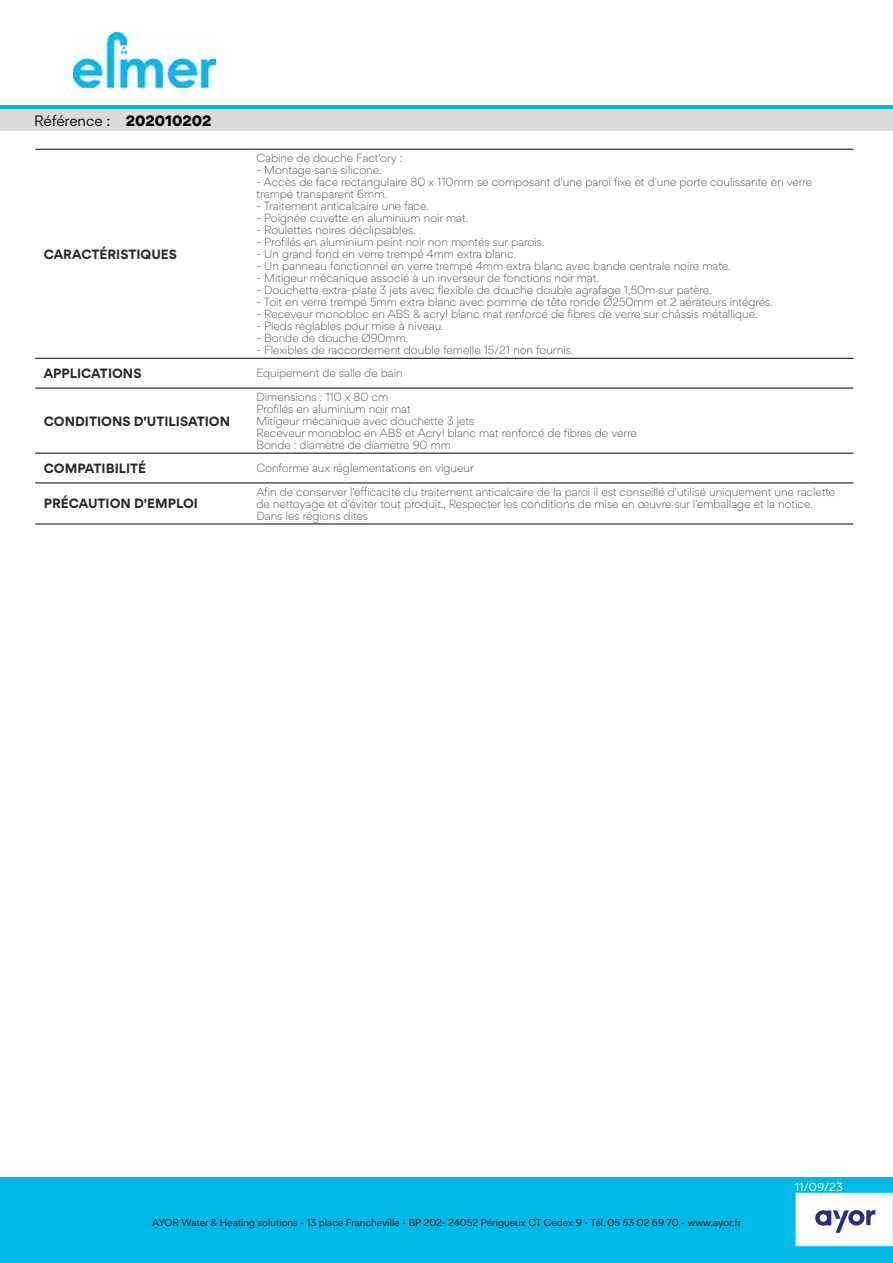
<style>
.page{position:relative;width:893px;height:1263px;background:#fff}
.page>*{position:absolute;margin:0;border:0;box-sizing:border-box;transform-origin:0 0}
.t1{font:13.5px "Gordita";letter-spacing:-.005em;color:#000}
.t2{font:700 12px "Gordita";color:#282827}
.t3{font:300 10.5px/12px "Gordita";color:#282827}
.t4{font:10.5px "Gordita";color:#fff}
.t5{font:9px "Gordita";color:#000}
.s1{font-weight:900}
</style>
<div class="page">
<img style="left:73px;top:32px;width:143px;height:56px">
<div style="left:0;top:105px;width:893px;height:5px;background:#00b9e5"></div>
<div style="left:0;top:110px;width:893px;height:21px;background:#dadada"></div>
<div style="left:0;top:1178px;width:893px;height:85px;background:#00b9e5"></div>
<div style="left:796px;top:1193px;width:97px;height:53px;background:#fff"></div>
<div style="left:795px;top:1193px;width:98px;height:53px;border:1px solid #dadada"></div>
<svg style="left:815px;top:1210px;width:60px;height:23px"></svg>
<hr style="left:35px;top:149px;width:217px;height:1px;background:#000">
<hr style="left:252px;top:149px;width:601px;height:1px;background:#000">
<hr style="left:35px;top:358px;width:217px;height:1px;background:#000">
<hr style="left:252px;top:358px;width:601px;height:1px;background:#000">
<hr style="left:35px;top:388px;width:217px;height:1px;background:#000">
<hr style="left:252px;top:388px;width:601px;height:1px;background:#000">
<hr style="left:35px;top:453px;width:217px;height:1px;background:#000">
<hr style="left:252px;top:453px;width:601px;height:1px;background:#000">
<hr style="left:35px;top:482px;width:217px;height:1px;background:#000">
<hr style="left:252px;top:482px;width:601px;height:1px;background:#000">
<hr style="left:35px;top:524px;width:217px;height:1px;background:#000">
<hr style="left:252px;top:524px;width:601px;height:1px;background:#000">
<p class="t1" style="left:34px;top:111px;width:179px">Référence : <span class="s1">202010202</span></p>
<p class="t2" style="left:44px;top:244px;width:135px">CARACTÉRISTIQUES</p>
<p class="t3" style="left:256px;top:152px;width:147px">Cabine de douche Fact'ory :</p>
<p class="t3" style="left:256px;top:164px;width:127px">- Montage sans silicone.</p>
<p class="t3" style="left:256px;top:176px;width:557px">- Accès de face rectangulaire 80 x 110mm se composant d'une paroi fixe et d'une porte coulissante en verre trempé transparent 6mm.</p>
<p class="t3" style="left:256px;top:200px;width:174px">- Traitement anticalcaire une face.</p>
<p class="t3" style="left:256px;top:212px;width:213px">- Poignée cuvette en aluminium noir mat.</p>
<p class="t3" style="left:256px;top:224px;width:161px">- Roulettes noires déclipsables.</p>
<p class="t3" style="left:256px;top:236px;width:290px">- Profilés en aluminium peint noir non montés sur parois.</p>
<p class="t3" style="left:256px;top:248px;width:261px">- Un grand fond en verre trempé 4mm extra blanc.</p>
<p class="t3" style="left:256px;top:260px;width:476px">- Un panneau fonctionnel en verre trempé 4mm extra blanc avec bande centrale noire mate.</p>
<p class="t3" style="left:256px;top:272px;width:344px">- Mitigeur mécanique associé à un inverseur de fonctions noir mat.</p>
<p class="t3" style="left:256px;top:284px;width:457px">- Douchette extra-plate 3 jets avec flexible de douche double agrafage 1,50m sur patère.</p>
<p class="t3" style="left:256px;top:296px;width:518px">- Toit en verre trempé 5mm extra blanc avec pomme de tête ronde Ø250mm et 2 aérateurs intégrés.</p>
<p class="t3" style="left:256px;top:308px;width:503px">- Receveur monobloc en ABS &amp; acryl blanc mat renforcé de fibres de verre sur châssis métallique.</p>
<p class="t3" style="left:256px;top:320px;width:189px">- Pieds réglables pour mise à niveau.</p>
<p class="t3" style="left:256px;top:332px;width:154px">- Bonde de douche Ø90mm.</p>
<p class="t3" style="left:256px;top:344px;width:319px">- Flexibles de raccordement double femelle 15/21 non fournis.</p>
<p class="t2" style="left:44px;top:364px;width:99px">APPLICATIONS</p>
<p class="t3" style="left:256px;top:367px;width:148px">Equipement de salle de bain</p>
<p class="t2" style="left:44px;top:411px;width:188px">CONDITIONS D'UTILISATION</p>
<p class="t3" style="left:256px;top:390px;width:382px">Dimensions : 110 x 80 cm<br>Profilés en aluminium noir mat<br>Mitigeur mécanique avec douchette 3 jets<br>Receveur monobloc en ABS et Acryl blanc mat renforcé de fibres de verre Bonde : diamètre de diamètre 90 mm</p>
<p class="t2" style="left:44px;top:459px;width:104px">COMPATIBILITÉ</p>
<p class="t3" style="left:256px;top:462px;width:219px">Conforme aux réglementations en vigueur</p>
<p class="t2" style="left:44px;top:494px;width:156px">PRÉCAUTION D'EMPLOI</p>
<p class="t3" style="left:256px;top:485px;width:580px">Afin de conserver l'efficacité du traitement anticalcaire de la paroi il est conseillé d'utilisé uniquement une raclette de nettoyage et d'éviter tout produit., Respecter les conditions de mise en œuvre sur l'emballage et la notice.<br>Dans les régions dites</p>
<p class="t5" style="left:152px;top:1216px;width:590px">AYOR Water &amp; Heating solutions - 13 place Francheville - BP 202- 24052 Périgueux CT Cedex 9 - Tél. 05 53 02 69 70 - www.ayor.fr</p>
<p class="t4" style="left:795px;top:1179px;width:50px">11/09/23</p>
</div>
